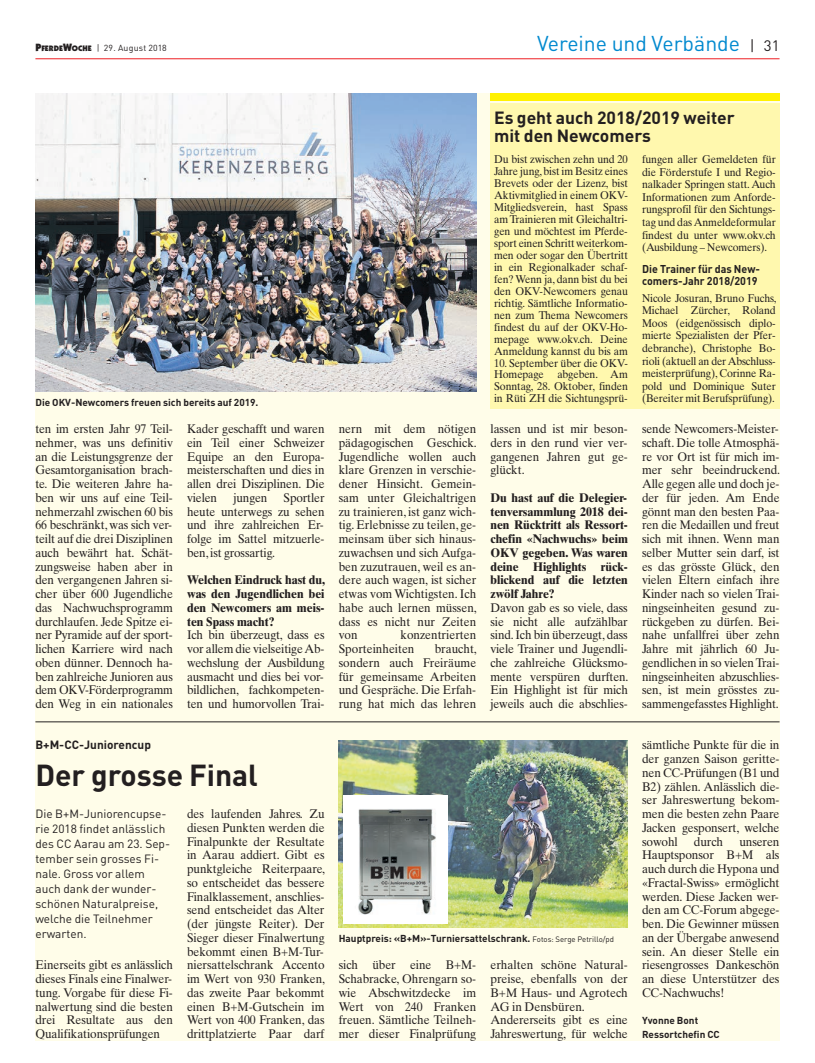
<style>
.page{position:relative;width:815px;height:1063px;background:#fff}
.page>*{position:absolute;margin:0;border:0;box-sizing:border-box;transform-origin:0 0}
.t1{font:700 30px "DIN";color:#231f20}
.t2{font:21.25px "DIN";color:#0089cf}
.t3{font:700 17.5px/17.5px "DIN";color:#231f20}
.t4{font:12.5px/13.8px "Times Ten";letter-spacing:-.01em;color:#231f20;text-align:justify;scale:.94 1}
.t5{font:12.5px/13.8px "Times Ten";letter-spacing:-.01em;color:#231f20;text-align:justify;scale:.95 1}
.t6{font:700 12.5px/13.8px "Times Ten";color:#231f20;text-align:justify;scale:.95 1}
.t7{font:11.88px/15px "DIN";color:#231f20}
.t8{font:700 11.88px "DIN";color:#231f20}
.t9{font:11.25px/12px "Times Ten";letter-spacing:-.01em;color:#231f20;text-align:justify;scale:.94 1}
.t10{font:700 11.25px/12.6px "DIN";color:#231f20;scale:.95 1}
.t11{font:700 10px/13.8px "DIN";color:#231f20}
.t12{font:8.75px "DIN";letter-spacing:.025em;color:#231f20}
.s1{font-family:"Itc Kabel";font-weight:900;font-size:10.62px}
.s2{font-family:"Itc Kabel";font-weight:900;font-size:8px}
.s3{font-size:15px;color:#231f20}
.s4{font-weight:400;font-size:7.75px}
</style>
<div class="page">
<hr style="left:35px;top:58px;width:745px;height:1px;background:#ee1d23">
<div style="left:35px;top:93px;width:745px;height:948px;background:#fffde9"></div>
<div style="left:490px;top:104px;width:290px;height:305px;background:#fff8ae"></div>
<div style="left:490px;top:93px;width:290px;height:7px;background:#fff101"></div>
<img style="left:35px;top:94px;width:441px;height:298px">
<img style="left:339px;top:740px;width:289px;height:188px">
<hr style="left:35px;top:722px;width:745px;height:1px;background:#231f20">
<div style="left:343px;top:795px;width:105px;height:129px;background:#fff"></div>
<img style="left:358px;top:809px;width:78px;height:106px">
<p class="t12" style="left:35px;top:45px;width:133px"><span class="s1">P</span><span class="s2">FERDE</span><span class="s1">W</span><span class="s2">OCHE</span> | 29. August 2018</p>
<h2 class="t2" style="left:537px;top:36px;width:244px">Vereine und Verbände <span class="s3">| 31</span></h2>
<h3 class="t3" style="left:494px;top:109px;width:242px">Es geht auch 2018/2019 weiter mit den Newcomers</h3>
<p class="t9" style="left:494px;top:154px;width:144px">Du bist zwischen zehn und 20<br>Jahre jung, bist im Besitz eines Brevets oder der Lizenz, bist Aktivmitglied in einem OKV-Mitgliedsverein, hast Spass am Trainieren mit Gleichaltri&shy;gen und möchtest im Pferde - sport einen Schritt weiterkom&shy;men oder sogar den Übertritt in ein Regionalkader schaf&shy;fen? Wenn ja, dann bist du bei den OKV-Newcomers genau richtig. Sämtliche Informatio&shy;nen zum Thema Newcomers findest du auf der OKV-Ho&shy;mepage www.okv.ch. Deine Anmeldung kannst du bis am</p>
<p class="t9" style="left:494px;top:358px;width:144px">10. September über die OKV-Homepage abgeben. Am Sonntag, 28. Oktober, finden in Rüti ZH die Sichtungsprü-</p>
<p class="t9" style="left:642px;top:154px;width:144px;line-height:12.6px">fungen aller Gemeldeten für die Förderstufe I und Regio&shy;nalkader Springen statt. Auch Informationen zum Anforde&shy;rungsprofil für den Sichtungs&shy;tag und das Anmeldeformular findest du unter www.okv.ch (Ausbildung – Newcomers).</p>
<p class="t10" style="left:642px;top:262px;width:126px">Die Trainer für das New&shy;comers-Jahr 2018/2019</p>
<p class="t9" style="left:642px;top:293px;width:144px;line-height:12.6px">Nicole Josuran, Bruno Fuchs, Michael Zürcher, Roland Moos (eidgenössisch diplo&shy;mierte Spezialisten der Pfer&shy;debranche), Christophe Bo&shy;rioli (aktuell an der Abschluss&shy;meisterprüfung), Corinne Ra&shy;pold und Dominique Suter</p>
<p class="t11" style="left:35px;top:395px;width:225px">Die OKV-Newcomers freuen sich bereits auf 2019.</p>
<p class="t9" style="left:642px;top:394px;width:143px">(Bereiter mit Berufs prüfung).</p>
<p class="t4" style="left:35px;top:423px;width:148px">ten im ersten Jahr 97 Teil&shy;nehmer, was uns definitiv an die Leistungsgrenze der Gesamtorganisation brach - te. Die weiteren Jahre ha&shy;ben wir uns auf eine Teil&shy;nehmerzahl zwischen 60 bis 66 beschränkt, was sich ver&shy;teilt auf die drei Disziplinen auch bewährt hat. Schät&shy;zungsweise haben aber in den vergangenen Jahren si&shy;cher über 600 Jugendliche das Nachwuchsprogramm durchlaufen. Jede Spitze ei&shy;ner Pyramide auf der sport&shy;lichen Karriere wird nach oben dünner. Dennoch ha&shy;ben zahlreiche Junioren aus dem OKV-Förderprogramm den Weg in ein nationales</p>
<p class="t4" style="left:187px;top:423px;width:148px">Kader geschafft und waren ein Teil einer Schweizer Equipe an den Europa - meis terschaften und dies in allen drei Disziplinen. Die vielen</p>
<p class="t4" style="left:187px;top:492px;width:148px;text-indent:97px">Sportler heute unterwegs zu sehen und ihre zahlreichen Er&shy;folge im Sattel mitzuerle&shy;ben, ist grossartig.</p>
<p class="t6" style="left:187px;top:575px;width:147px">Welchen Eindruck hast du, was den Jugendlichen bei den Newcomers am meis - ten Spass macht?</p>
<p class="t4" style="left:187px;top:629px;width:148px">Ich bin überzeugt, dass es vor allem die vielseitige Ab&shy;wechslung der Ausbildung ausmacht und dies bei vor&shy;bildlichen, fachkompeten&shy;ten und humorvollen Trai-</p>
<p class="t4" style="left:233px;top:492px;width:38px">jungen</p>
<p class="t8" style="left:35px;top:738px;width:117px">B+M-CC-Juniorencup</p>
<h1 class="t1" style="left:35px;top:758px;width:224px">Der grosse Final</h1>
<p class="t7" style="left:35px;top:807px;width:136px">Die B+M-Juniorencupse&shy;rie 2018 findet anlässlich des CC Aarau am 23. Sep&shy;tember sein grosses Fi - nale. Gross vor allem auch dank der wunder - schönen Naturalpreise, welche die Teilnehmer erwarten.</p>
<p class="t4" style="left:35px;top:959px;width:148px">Einerseits gibt es anlässlich dieses Finals eine Finalwer&shy;tung. Vorgabe für diese Fi&shy;nalwertung sind die besten drei Resultate aus den Qualifikationsprüfungen</p>
<p class="t4" style="left:187px;top:808px;width:148px">des laufenden Jahres. Zu diesen Punkten werden die Finalpunkte der Resultate in Aarau addiert. Gibt es punktgleiche Reiterpaare, so entscheidet das bessere Finalklassement, anschlies&shy;send entscheidet das Alter (der jüngste Reiter). Der Sieger dieser Finalwertung bekommt einen B+M-Tur&shy;niersattelschrank Accento im Wert von 930 Franken, das zweite Paar bekommt einen B+M-Gutschein im Wert von 400 Franken, das drittplatzierte Paar darf</p>
<p class="t4" style="left:339px;top:423px;width:148px">nern mit dem nötigen pädagogischen Geschick.<br>Jugendliche wollen auch klare Grenzen in verschie&shy;dener Hinsicht. Gemein&shy;sam unter Gleichaltrigen zu trainieren, ist ganz wich&shy;tig. Erlebnisse zu teilen, ge&shy;meinsam über sich hinaus&shy;zuwachsen und sich Aufga&shy;ben zuzutrauen, weil es an&shy;dere auch wagen, ist sicher etwas vom Wichtigsten. Ich habe auch lernen müssen, dass es nicht nur Zeiten von</p>
<p class="t4" style="left:339px;top:629px;width:148px;text-indent:62px">konzentrierten<br>Sporteinheiten</p>
<p class="t4" style="left:339px;top:643px;width:148px;text-indent:96px">braucht, sondern auch Freiräume für gemeinsame Arbeiten und Gespräche. Die Erfah&shy;rung hat mich das lehren</p>
<p class="t4" style="left:490px;top:423px;width:148px">lassen und ist mir beson&shy;ders in den rund vier ver&shy;gangenen Jahren gut ge&shy;glückt.</p>
<p class="t6" style="left:490px;top:492px;width:146px">Du hast auf die Delegier&shy;tenversammlung 2018 dei&shy;nen Rücktritt als Ressort&shy;chefin «Nachwuchs» beim OKV gegeben. Was waren deine Highlights rück&shy;blickend auf die letzten zwölf Jahre?</p>
<p class="t4" style="left:490px;top:602px;width:148px">Davon gab es so viele, dass sie nicht alle aufzählbar sind. Ich bin überzeugt, dass viele Trainer und Jugendli&shy;che zahlreiche Glücksmo&shy;mente verspü ren durften.<br>Ein Highlight ist für mich jeweils auch die abschlies-</p>
<p class="t11" style="left:339px;top:932px;width:277px">Hauptpreis: «B+M»-Turniersattelschrank. <span class="s4">Fotos: Serge Petrillo/pd</span></p>
<p class="t4" style="left:339px;top:959px;width:148px">sich über eine B+M-Schabracke, Ohrengarn so&shy;wie Abschwitzdecke im Wert von 240 Franken freuen. Sämtliche Teilneh&shy;mer dieser Finalprüfung</p>
<p class="t5" style="left:490px;top:959px;width:146px;text-align:left">erhalten schöne Natural&shy;preise, ebenfalls von der<br>B+M Haus- und Agrotech<br>AG in Densbüren.<br>Andererseits gibt es eine<br>Jahreswertung, für welche</p>
<p class="t4" style="left:642px;top:423px;width:148px">sende Newcomers-Meister&shy;schaft. Die tolle Atmosphä - re vor Ort ist für mich im&shy;mer sehr beeindruckend.<br>Alle gegen alle und doch je&shy;der für jeden. Am Ende gönnt man den besten Paa&shy;ren die Medaillen und freut sich mit ihnen. Wenn man selber Mutter sein darf, ist es das grösste Glück, den vielen Eltern einfach ihre Kinder nach so vielen Trai&shy;ningseinheiten gesund zu - rückgeben zu dürfen. Bei&shy;nahe unfallfrei über zehn Jahre mit jährlich 60 Ju&shy;gendlichen in so vielen Trai&shy;ningseinheiten abzuschlies&shy;sen, ist mein grösstes zu&shy;sammengefasstes Highlight.</p>
<p class="t5" style="left:642px;top:739px;width:146px">sämtliche Punkte für die in der ganzen Saison geritte&shy;nen CC-Prüfungen (B1 und B2) zäh len. Anlässlich die&shy;ser Jahreswertung bekom&shy;men die bes ten zehn Paare Jacken gesponsert, welche sowohl</p>
<p class="t5" style="left:694px;top:836px;width:32px">durch</p>
<p class="t5" style="left:642px;top:836px;width:146px;text-indent:97px">unseren Hauptsponsor B+M als auch durch die Hypona und «Fractal-Swiss» ermöglicht werden. Diese Jack en wer&shy;den am CC-Forum abgege&shy;ben. Die Gewinner müssen an der Übergabe anwesend sein. An dieser Stelle ein riesengrosses Dankeschön an diese Unterstützer des CC-Nachwuchs!</p>
<p class="t11" style="left:642px;top:1014px;width:79px">Yvonne Bont<br>Ressortchefin CC</p>
</div>
